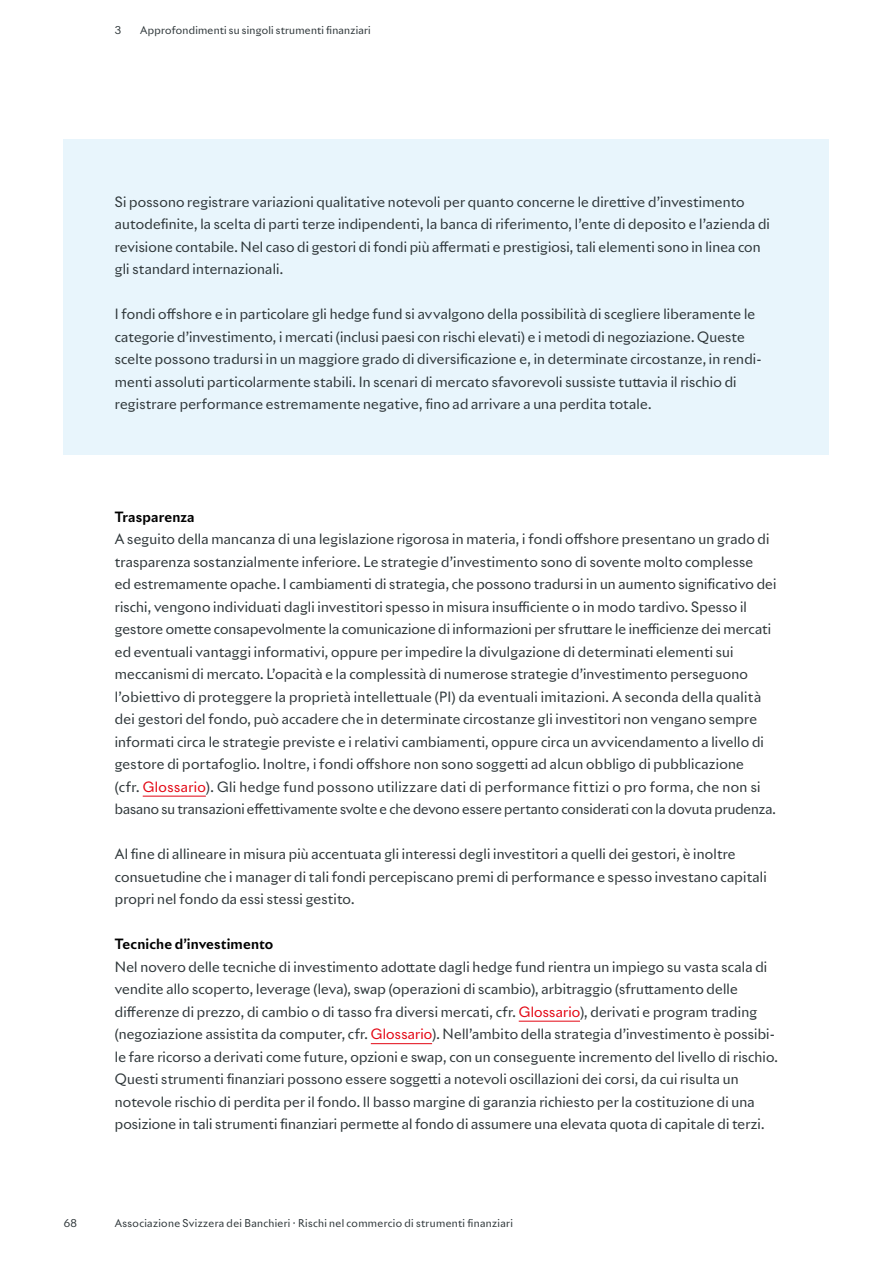
<style>
.page{position:relative;width:893px;height:1263px;background:#fff}
.page>*{position:absolute;margin:0;border:0;box-sizing:border-box;transform-origin:0 0}
.t1{font:13.8px/22.5px "Riviera Nights";letter-spacing:.015em;color:#30383b}
.t2{font:700 13.8px "Riviera Nights";letter-spacing:.01em;color:#000}
.t3{font:10.5px "Riviera Nights";letter-spacing:.03em;color:#30383b}
.s1{color:#e30613}
</style>
<div class="page">
<hr style="left:143px;top:796px;width:63px;height:1px;background:#e30613">
<hr style="left:519px;top:1021px;width:61px;height:1px;background:#e30613">
<hr style="left:371px;top:1043px;width:61px;height:1px;background:#e30613">
<div style="left:64px;top:139px;width:765px;height:315px;background:#e8f5fc"></div>
<p class="t3" style="left:115px;top:23px;width:8px">3</p>
<p class="t3" style="left:140px;top:23px;width:232px">Approfondimenti su singoli strumenti finanziari</p>
<p class="t1" style="left:115px;top:190px;width:657px">Si possono registrare variazioni qualitative notevoli per quanto concerne le direttive d’investimento autodefinite, la scelta di parti terze indipendenti, la banca di riferimento, l’ente di deposito e l’azienda di revisione contabile. Nel caso di gestori di fondi più affermati e prestigiosi, tali elementi sono in linea con gli standard internazionali.</p>
<p class="t1" style="left:115px;top:303px;width:648px">I fondi offshore e in particolare gli hedge fund si avvalgono della possibilità di scegliere liberamente le categorie d’investimento, i mercati (inclusi paesi con rischi elevati) e i metodi di negoziazione. Queste scelte possono tradursi in un maggiore grado di diversificazione e, in determinate circostanze, in rendi&shy;menti assoluti particolarmente stabili. In scenari di mercato sfavorevoli sussiste tuttavia il rischio di registrare performance estremamente negative, fino ad arrivare a una perdita totale.</p>
<p class="t2" style="left:115px;top:508px;width:81px">Trasparenza</p>
<p class="t1" style="left:115px;top:528px;width:663px">A seguito della mancanza di una legislazione rigorosa in materia, i fondi offshore presentano un grado di trasparenza sostanzialmente inferiore. Le strategie d’investimento sono di sovente molto complesse<br>ed estremamente opache. I cambiamenti di strategia, che possono tradursi in un aumento significativo dei rischi, vengono individuati dagli investitori spesso in misura insufficiente o in modo tardivo. Spesso il gestore omette consapevolmente la comunicazione di informazioni per sfruttare le inefficienze dei mercati ed eventuali vantaggi informativi, oppure per impedire la divulgazione di determinati elementi sui meccanismi di mercato. L’opacità e la complessità di numerose strategie d’investimento perseguono l’obiettivo di proteggere la proprietà intellettuale (PI) da eventuali imitazioni. A seconda della qualità dei gestori del fondo, può accadere che in determinate circostanze gli investitori non vengano sempre informati circa le strategie previste e i relativi cambiamenti, oppure circa un avvicendamento a livello di gestore di portafoglio. Inoltre, i fondi offshore non sono soggetti ad alcun obbligo di pubblicazione<br>(cfr. <span class="s1">Glossario</span>). Gli hedge fund possono utilizzare dati di performance fittizi o pro forma, che non si basano su transazioni effettivamente svolte e che devono essere pertanto considerati con la dovuta prudenza.</p>
<p class="t1" style="left:115px;top:842px;width:653px">Al fine di allineare in misura più accentuata gli interessi degli investitori a quelli dei gestori, è inoltre consuetudine che i manager di tali fondi percepiscano premi di performance e spesso investano capitali propri nel fondo da essi stessi gestito.</p>
<p class="t2" style="left:115px;top:935px;width:160px">Tecniche d’investimento</p>
<p class="t1" style="left:115px;top:955px;width:665px">Nel novero delle tecniche di investimento adottate dagli hedge fund rientra un impiego su vasta scala di vendite allo scoperto, leverage (leva), swap (operazioni di scambio), arbitraggio (sfruttamento delle differenze di prezzo, di cambio o di tasso fra diversi mercati, cfr. <span class="s1">Glossario</span>), derivati e program trading (negoziazione assistita da computer, cfr. <span class="s1">Glossario</span>). Nell’ambito della strategia d’investimento è possibi&shy;le fare ricorso a derivati come future, opzioni e swap, con un conseguente incremento del livello di rischio.<br>Questi strumenti finanziari possono essere soggetti a notevoli oscillazioni dei corsi, da cui risulta un notevole rischio di perdita per il fondo. Il basso margine di garanzia richiesto per la costituzione di una posizione in tali strumenti finanziari permette al fondo di assumere una elevata quota di capitale di terzi.</p>
<p class="t3" style="left:64px;top:1217px;width:15px">68</p>
<p class="t3" style="left:115px;top:1217px;width:400px">Associazione Svizzera dei Banchieri · Rischi nel commercio di strumenti finanziari</p>
</div>
